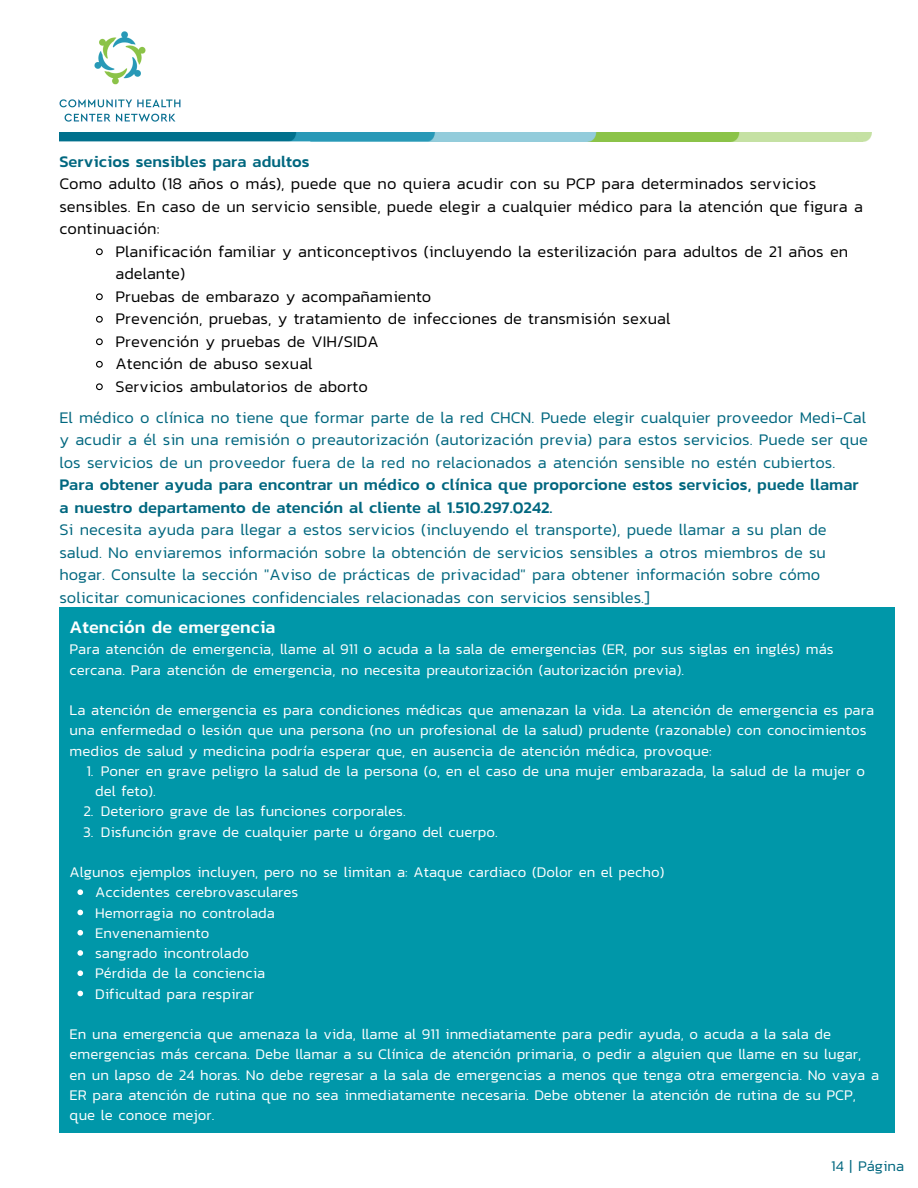
<style>
.page{position:relative;width:918px;height:1188px;background:#fff}
.page>*{position:absolute;margin:0;border:0;box-sizing:border-box;transform-origin:0 0}
.t1{font:500 18px "Kanit";color:#fff}
.t2{font:300 16.5px/22.5px "Kanit";color:#00677f;text-align:justify}
.t3{font:300 16.5px/22.5px "Kanit";color:#000}
.t4{font:500 16.5px/22.5px "Kanit";color:#00677f}
.t5{font:300 15px/20.2px "Kanit";color:#fff}
.t6{font:300 15px "Kanit";color:#00677f}
</style>
<div class="page">
<img style="left:59px;top:132px;width:813px;height:9px">
<img style="left:59px;top:32px;width:122px;height:90px">
<svg style="left:96px;top:248px;width:7px;height:8px"></svg>
<svg style="left:96px;top:293px;width:7px;height:8px"></svg>
<svg style="left:96px;top:315px;width:7px;height:8px"></svg>
<svg style="left:96px;top:338px;width:7px;height:8px"></svg>
<svg style="left:96px;top:360px;width:7px;height:8px"></svg>
<svg style="left:96px;top:383px;width:7px;height:8px"></svg>
<div style="left:59px;top:607px;width:836px;height:526px;background:#0097a9"></div>
<svg style="left:77px;top:889px;width:6px;height:6px"></svg>
<svg style="left:77px;top:910px;width:6px;height:5px"></svg>
<svg style="left:77px;top:930px;width:6px;height:6px"></svg>
<svg style="left:77px;top:950px;width:6px;height:6px"></svg>
<svg style="left:77px;top:970px;width:6px;height:6px"></svg>
<svg style="left:77px;top:991px;width:6px;height:5px"></svg>
<p class="t4" style="left:59px;top:150px;width:252px">Servicios sensibles para adultos</p>
<p class="t3" style="left:59px;top:172px;width:805px">Como adulto (18 años o más), puede que no quiera acudir con su PCP para determinados servicios sensibles. En caso de un servicio sensible, puede elegir a cualquier médico para la atención que figura a continuación:</p>
<p class="t3" style="left:116px;top:240px;width:734px">Planificación familiar y anticonceptivos (incluyendo la esterilización para adultos de 21 años en adelante)</p>
<p class="t3" style="left:116px;top:285px;width:317px">Pruebas de embarazo y acompañamiento</p>
<p class="t3" style="left:116px;top:307px;width:556px">Prevención, pruebas, y tratamiento de infecciones de transmisión sexual</p>
<p class="t3" style="left:116px;top:330px;width:265px">Prevención y pruebas de VIH/SIDA</p>
<p class="t3" style="left:116px;top:352px;width:199px">Atención de abuso sexual</p>
<p class="t3" style="left:116px;top:375px;width:254px">Servicios ambulatorios de aborto</p>
<p class="t2" style="left:59px;top:406px;width:810px">El médico o clínica no tiene que formar parte de la red CHCN. Puede elegir cualquier proveedor Medi-Cal y acudir a él sin una remisión o preautorización (autorización previa) para estos servicios. Puede ser que los servicios de un proveedor fuera de la red no relacionados a atención sensible no estén cubiertos.</p>
<p class="t4" style="left:59px;top:473px;width:801px">Para obtener ayuda para encontrar un médico o clínica que proporcione estos servicios, puede llamar a nuestro departamento de atención al cliente al 1.510.297.0242.</p>
<p class="t2" style="left:59px;top:518px;width:769px;text-align:left">Si necesita ayuda para llegar a estos servicios (incluyendo el transporte), puede llamar a su plan de salud. No enviaremos información sobre la obtención de servicios sensibles a otros miembros de su hogar. Consulte la sección "Aviso de prácticas de privacidad" para obtener información sobre cómo solicitar comunicaciones confidenciales relacionadas con servicios sensibles.]</p>
<p class="t1" style="left:70px;top:613px;width:207px">Atención de emergencia</p>
<p class="t5" style="left:70px;top:639px;width:766px">Para atención de emergencia, llame al 911 o acuda a la sala de emergencias (ER, por sus siglas en inglés) más cercana. Para atención de emergencia, no necesita preautorización (autorización previa).</p>
<p class="t5" style="left:70px;top:700px;width:806px">La atención de emergencia es para condiciones médicas que amenazan la vida. La atención de emergencia es para una enfermedad o lesión que una persona (no un profesional de la salud) prudente (razonable) con conocimientos medios de salud y medicina podría esperar que, en ausencia de atención médica, provoque:</p>
<p class="t5" style="left:95px;top:760px;width:772px;text-indent:6px">Poner en grave peligro la salud de la persona (o, en el caso de una mujer embarazada, la salud de la mujer o del feto).</p>
<p class="t5" style="left:86px;top:760px;width:9px">1.</p>
<p class="t5" style="left:83px;top:801px;width:324px">2. Deterioro grave de las funciones corporales.</p>
<p class="t5" style="left:83px;top:821px;width:416px">3. Disfunción grave de cualquier parte u órgano del cuerpo.</p>
<p class="t5" style="left:70px;top:862px;width:596px">Algunos ejemplos incluyen, pero no se limitan a: Ataque cardiaco (Dolor en el pecho)</p>
<p class="t5" style="left:95px;top:882px;width:205px">Accidentes cerebrovasculares</p>
<p class="t5" style="left:95px;top:902px;width:181px">Hemorragia no controlada</p>
<p class="t5" style="left:95px;top:922px;width:116px">Envenenamiento</p>
<p class="t5" style="left:95px;top:943px;width:156px">sangrado incontrolado</p>
<p class="t5" style="left:95px;top:963px;width:172px">Pérdida de la conciencia</p>
<p class="t5" style="left:95px;top:983px;width:161px">Dificultad para respirar</p>
<p class="t5" style="left:70px;top:1024px;width:811px">En una emergencia que amenaza la vida, llame al 911 inmediatamente para pedir ayuda, o acuda a la sala de emergencias más cercana. Debe llamar a su Clínica de atención primaria, o pedir a alguien que llame en su lugar, en un lapso de 24 horas. No debe regresar a la sala de emergencias a menos que tenga otra emergencia. No vaya a ER para atención de rutina que no sea inmediatamente necesaria. Debe obtener la atención de rutina de su PCP, que le conoce mejor.</p>
<p class="t6" style="left:831px;top:1155px;width:74px">14 | Página</p>
</div>
